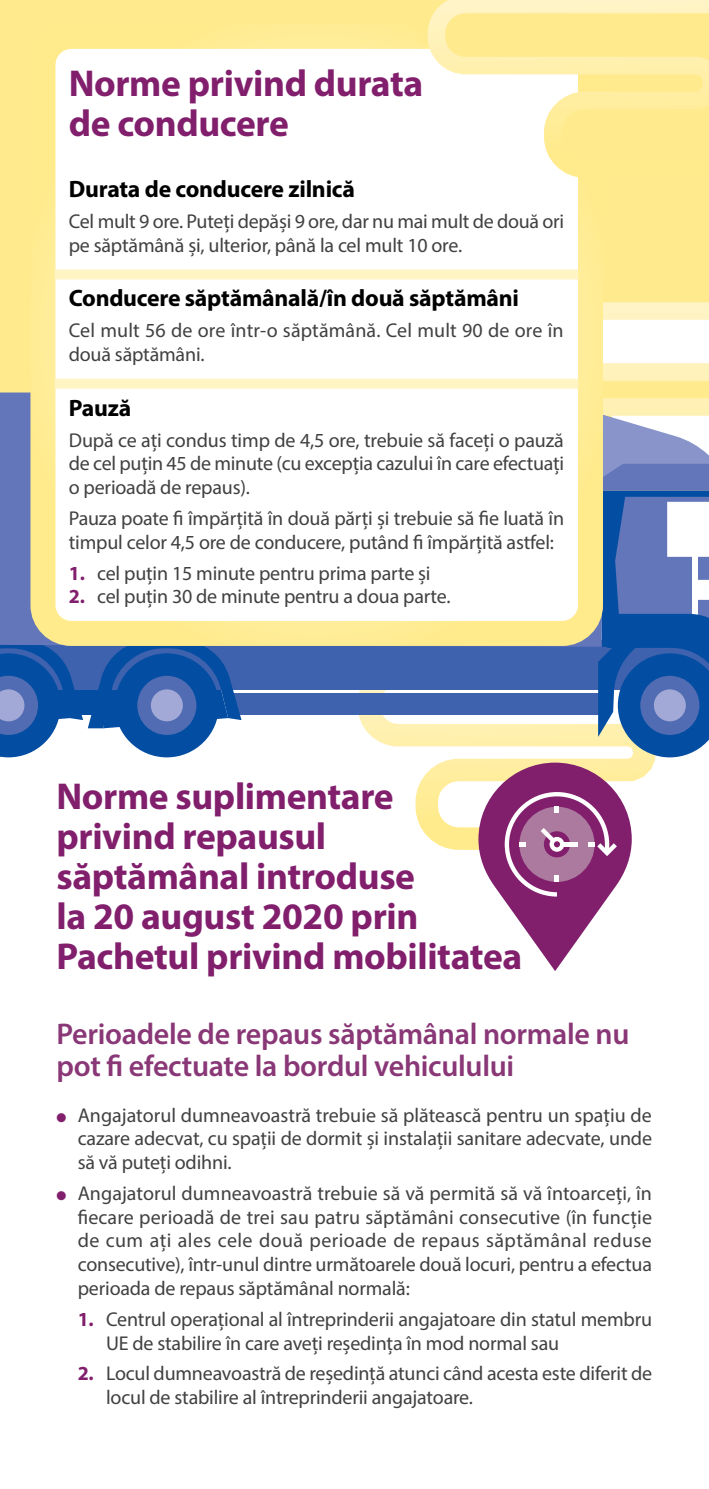
<style>
.page{position:relative;width:709px;height:1489px;background:#fff}
.page>*{position:absolute;margin:0;border:0;box-sizing:border-box;transform-origin:0 0}
.H1-TITLES_chapter{font:700 37.5px/40px "Myriad Pro";letter-spacing:-.01em;color:#811f6d}
.Subtitles_purple{font:600 30px/32.5px "Myriad Pro";letter-spacing:-.01em;color:#893776}
.H2_Subtitles_with_li{font:700 23.75px "Myriad Pro";letter-spacing:-.01em;color:#000}
.H2-Subtitles_without{font:700 23.75px "Myriad Pro";letter-spacing:-.01em;color:#000}
.TEXT{font:20px/23.8px "Myriad Pro";letter-spacing:-.01em;color:#414042}
.s1{font-weight:700;color:#811f6d}
.s2{color:#811f6d}
</style>
<div class="page">
<svg style="left:346px;top:689px;width:132px;height:161px"></svg>
<div style="left:0;top:0;width:709px;height:622px;background:#ffeb8d"></div>
<svg style="left:603px;top:302px;width:106px;height:112px"></svg>
<div style="left:232px;top:693px;width:372px;height:22px;background:#3f62ae"></div>
<div style="left:0;top:640px;width:709px;height:49px;background:#3f62ae"></div>
<svg style="left:0;top:646px;width:241px;height:111px"></svg>
<div style="left:0;top:392px;width:49px;height:254px;background:#6376b9"></div>
<div style="left:43px;top:36px;width:547px;height:597px;background:#fff;border-radius:28px"></div>
<div style="left:30px;top:24px;width:573px;height:622px;border:25px solid #fff;border-radius:28px"></div>
<svg style="left:478px;top:414px;width:231px;height:557px"></svg>
<svg style="left:419px;top:0;width:290px;height:186px"></svg>
<div style="left:55px;top:269px;width:523px;height:10px;background:#fff4c4"></div>
<div style="left:55px;top:379px;width:523px;height:10px;background:#fff4c4"></div>
<h1 class="H1-TITLES_chapter" style="left:69px;top:62px;width:356px">Norme privind durata de conducere</h1>
<h2 class="H2-Subtitles_without" style="left:69px;top:174px;width:288px">Durata de conducere zilnică</h2>
<p class="TEXT" style="left:69px;top:209px;width:497px">Cel mult 9 ore. Puteți depăși 9 ore, dar nu mai mult de două ori pe săptămână și, ulterior, până la cel mult 10 ore.</p>
<h2 class="H2_Subtitles_with_li" style="left:69px;top:283px;width:452px">Conducere săptămânală/în două săptămâni</h2>
<p class="TEXT" style="left:69px;top:318px;width:496px">Cel mult 56 de ore într-o săptămână. Cel mult 90 de ore în două săptămâni.</p>
<h2 class="H2_Subtitles_with_li" style="left:69px;top:392px;width:64px">Pauză</h2>
<p class="TEXT" style="left:69px;top:427px;width:497px;text-align:justify">După ce ați condus timp de 4,5 ore, trebuie să faceți o pauză de cel puțin 45 de minute (cu excepția cazului în care efectuați o perioadă de repaus).</p>
<p class="TEXT" style="left:69px;top:506px;width:497px">Pauza poate fi împărțită în două părți și trebuie să fie luată în timpul celor 4,5 ore de conducere, putând fi împărțită astfel:</p>
<p class="TEXT" style="left:69px;top:560px;width:363px"><span class="s1">1.</span> cel puțin 15 minute pentru prima parte și</p>
<p class="TEXT" style="left:69px;top:584px;width:383px"><span class="s1">2.</span> cel puțin 30 de minute pentru a doua parte.</p>
<h1 class="H1-TITLES_chapter" style="left:56px;top:775px;width:467px">Norme suplimentare privind repausul săptămânal introduse<br>la 20 august 2020 prin<br>Pachetul privind mobilitatea</h1>
<h2 class="Subtitles_purple" style="left:56px;top:1016px;width:574px">Perioadele de repaus săptămânal normale nu pot fi efectuate la bordul vehiculului</h2>
<p class="TEXT" style="left:78px;top:1102px;width:576px;text-align:justify;text-indent:-21px"><span class="s2">●</span> Angajatorul dumneavoastră trebuie să plătească pentru un spațiu de cazare adecvat, cu spații de dormit și instalații sanitare adecvate, unde să vă puteți odihni.</p>
<p class="TEXT" style="left:78px;top:1180px;width:576px;text-align:justify;text-indent:-21px"><span class="s2">●</span> Angajatorul dumneavoastră trebuie să vă permită să vă întoarceți, în fiecare perioadă de trei sau patru săptămâni consecutive (în funcție de cum ați ales cele două perioade de repaus săptămânal reduse consecutive), într-unul dintre următoarele două locuri, pentru a efectua perioada de repaus săptămânal normală:</p>
<p class="TEXT" style="left:106px;top:1306px;width:547px;text-indent:-28px"><span class="s1">1.</span> Centrul operațional al întreprinderii angajatoare din statul membru<br>UE de stabilire în care aveți reședința în mod normal sau</p>
<p class="TEXT" style="left:106px;top:1361px;width:547px;text-indent:-28px"><span class="s1">2.</span> Locul dumneavoastră de reședință atunci când acesta este diferit de locul de stabilire al întreprinderii angajatoare.</p>
</div>
